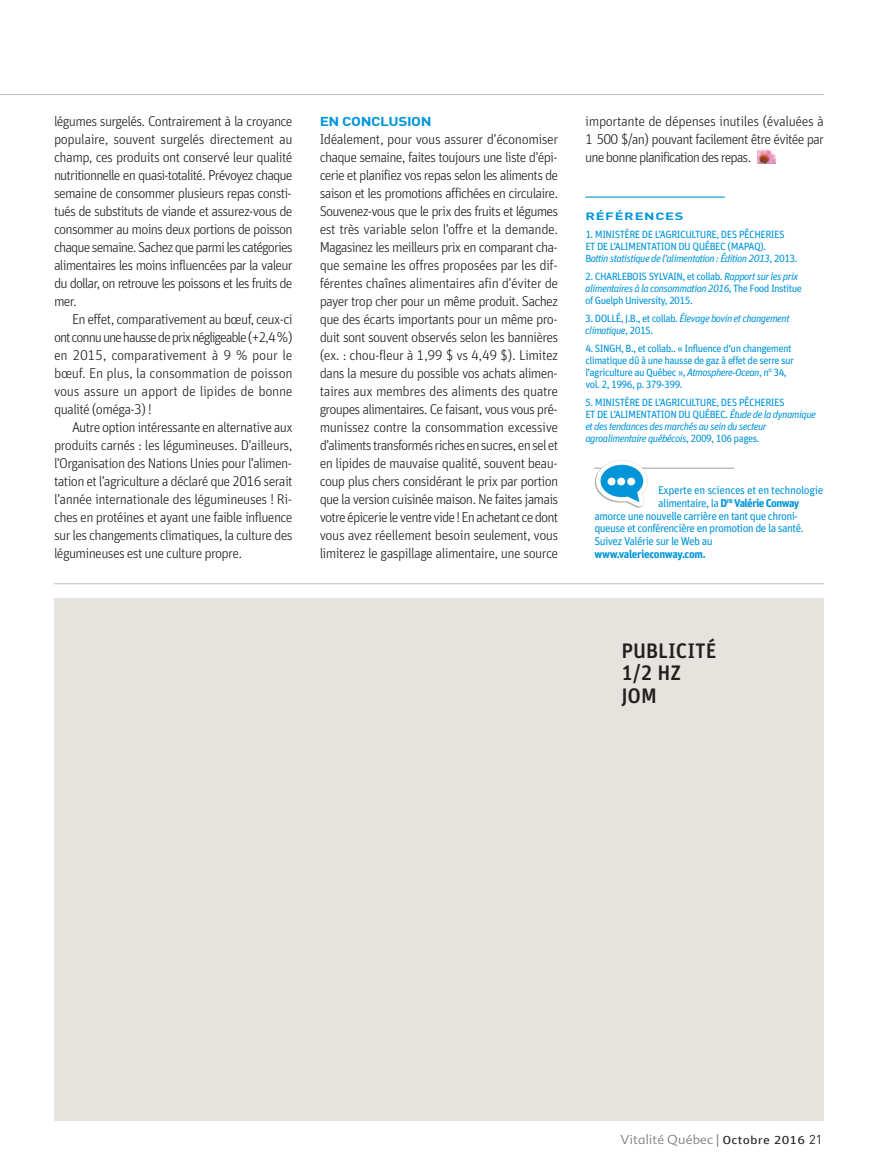
<style>
.page{position:relative;width:878px;height:1175px;background:#fff}
.page>*{position:absolute;margin:0;border:0;box-sizing:border-box;transform-origin:0 0}
.t1{font:36px "Unit Ultra LF";color:#fff}
.t2{font:21px/22.5px "Unit Medium LF";color:#231f20}
.t3{font:14.25px/18px "Unit Light LF";letter-spacing:-.045em;color:#231f20;text-align:justify}
.t4{font:300 12.75px "Advert";letter-spacing:.015em;color:#808285}
.t5{font:700 12.75px "DIN";letter-spacing:-.025em;color:#0095d9;scale:1.2 1}
.t6{font:11.25px "Unit Regular LF";letter-spacing:-.05em;color:#0095d9}
.t7{font:11.25px "Unit Regular LF";letter-spacing:-.03em;color:#0095d9}
.t8{font:11.25px "Unit Bold LF";letter-spacing:-.03em;color:#0095d9}
.t9{font:10.5px/12px "Unit Regular LF";letter-spacing:-.05em;color:#0095d9}
.t10{font:10.5px/12px "Unit Regular Italic LF";letter-spacing:-.05em;color:#0095d9}
.t11{font:700 10.5px "DIN";letter-spacing:.05em;color:#0095d9;scale:1.4 1}
.s1{font-family:"Unit Regular LF"}
.s2{font-family:"Unit Regular Italic LF"}
.s3{font-family:"Unit Bold LF"}
.s4{font-family:"Unit Regular LF";font-weight:400;font-size:11.7px;color:#231f20}
.s5{font-family:"DIN";font-weight:400;color:#231f20}
</style>
<div class="page">
<img style="left:757px;top:150px;width:18px;height:13px">
<div style="left:54px;top:598px;width:770px;height:522px;background:#e6e2de"></div>
<hr style="left:594px;top:467px;width:140px;height:2px;background:#a8a9ad">
<svg style="left:594px;top:460px;width:54px;height:48px"></svg>
<hr style="left:0;top:94px;width:824px;height:1px;background:#bcbdc0">
<hr style="left:54px;top:583px;width:770px;height:1px;background:#bcbdc0">
<hr style="left:585px;top:196px;width:139px;height:2px;background:#0095d9">
<p class="t3" style="left:54px;top:114px;width:240px">légumes surgelés. Contrairement à la croyance populaire, souvent surgelés directement au champ, ces produits ont conservé leur qualité nutritionnelle en quasi-totalité. Prévoyez chaque semaine de consommer plusieurs repas consti&shy;tués de substituts de viande et assurez-vous de consommer au moins deux portions de poisson chaque semaine. Sachez que parmi les catégories alimentaires les moins influencées par la valeur du dollar, on retrouve les poissons et les fruits de mer.</p>
<p class="t3" style="left:54px;top:312px;width:240px;text-indent:18px">En effet, comparativement au bœuf, ceux-ci ontconnuunehaussedeprixnégligeable(+2,4%) en 2015, comparativement à 9 % pour le bœuf. En plus, la consommation de poisson vous assure un apport de lipides de bonne qualité (oméga-3) !</p>
<p class="t3" style="left:54px;top:420px;width:240px;text-indent:18px">Autre option intéressante en alternative aux produits carnés : les légumineuses. D’ailleurs, l’Organisation des Nations Unies pour l’alimen&shy;tation et l’agriculture a déclaré que 2016 serait l’année internationale des légumineuses ! Ri&shy;ches en protéines et ayant une faible influence sur les changements climatiques, la culture des légumineuses est une culture propre.</p>
<p class="t5" style="left:320px;top:114px;width:95px">EN CONCLUSION</p>
<p class="t3" style="left:319px;top:132px;width:240px">Idéalement, pour vous assurer d’économiser chaque semaine, faites toujours une liste d’épi&shy;cerie et planifiez vos repas selon les aliments de saison et les promotions affichées en circulaire.<br>Souvenez-vous que le prix des fruits et légumes est très variable selon l’offre et la demande.<br>Magasinez les meilleurs prix en comparant cha&shy;que semaine les offres proposées par les dif&shy;férentes chaînes alimentaires afin d’éviter de payer trop cher pour un même produit. Sachez que des écarts importants pour un même pro&shy;duit sont souvent observés selon les bannières (ex. : chou-fleur à 1,99 $ vs 4,49 $). Limitez dans la mesure du possible vos achats alimen&shy;taires aux membres des aliments des quatre groupes alimentaires. Ce faisant, vous vous pré&shy;munissez contre la consommation excessive d’alimentstransformésrichesensucres,enselet en lipides de mauvaise qualité, souvent beau&shy;coup plus chers considérant le prix par portion que la version cuisinée maison. Ne faites jamais votreépicerieleventrevide!Enachetantcedont vous avez réellement besoin seulement, vous limiterez le gaspillage alimentaire, une source</p>
<p class="t3" style="left:585px;top:114px;width:240px">importante de dépenses inutiles (évaluées à 1 500 $/an) pouvant facilement être évitée par une bonne planification des repas.</p>
<p class="t11" style="left:585px;top:210px;width:72px">RÉFÉRENCES</p>
<p class="t9" style="left:585px;top:229px;width:201px">1. MINISTÈRE DE L’AGRICULTURE, DES PÊCHERIES<br>ET DE L’ALIMENTATION DU QUÉBEC (MAPAQ).</p>
<p class="t10" style="left:585px;top:252px;width:214px"><span class="s1">B</span>ottin statistique de l’alimentation : Édition 2013<span class="s1">, 2013.</span></p>
<p class="t9" style="left:585px;top:271px;width:214px">2. CHARLEBOIS SYLVAIN, et collab. <span class="s2">Rapport sur les prix</span></p>
<p class="t10" style="left:585px;top:282px;width:218px">alimentaires à la consommation 2016<span class="s1">, The Food Institue</span></p>
<p class="t9" style="left:585px;top:295px;width:109px">of Guelph University, 2015.</p>
<p class="t10" style="left:585px;top:312px;width:206px"><span class="s1">3. DOLLÉ, J.B., et collab.</span> Élevage bovin et changement climatique<span class="s1">, 2015.</span></p>
<p class="t9" style="left:585px;top:343px;width:210px">4. SINGH, B., et collab.. « Influence d’un changement climatique dû à une hausse de gaz à effet de serre sur l’agriculture au Québec », <span class="s2">Atmosphere-Ocean</span>, n<sup>o</sup> 34, vol. 2, 1996, p. 379-399.</p>
<p class="t9" style="left:585px;top:397px;width:232px">5. MINISTÈRE DE L’AGRICULTURE, DES PÊCHERIES<br>ET DE L’ALIMENTATION DU QUÉBEC. <span class="s2">Étude de la dynamique</span></p>
<p class="t10" style="left:585px;top:420px;width:183px">et des tendances des marchés au sein du secteur agroalimentaire québécois<span class="s1">, 2009, 106 pages.</span></p>
<h1 class="t1" style="left:607px;top:460px;width:31px">...</h1>
<p class="t7" style="left:658px;top:486px;width:167px">Experte en sciences et en technologie</p>
<p class="t6" style="left:658px;top:499px;width:143px">alimentaire, la <span class="s3">D</span><sup>re</sup> <span class="s3">Valérie Conway</span></p>
<p class="t6" style="left:594px;top:512px;width:205px">amorce une nouvelle carrière en tant que chroni-</p>
<p class="t6" style="left:594px;top:524px;width:211px">queuse et conférencière en promotion de la santé.</p>
<p class="t6" style="left:594px;top:537px;width:120px">Suivez Valérie sur le Web au</p>
<p class="t8" style="left:594px;top:550px;width:113px">www.valerieconway.com.</p>
<h2 class="t2" style="left:621px;top:641px;width:97px">PUBLICITÉ<br>1/2 HZ<br>JOM</h2>
<p class="t4" style="left:620px;top:1132px;width:203px">Vitalité Québec | <span class="s4">Octobre 2016</span> <span class="s5">21</span></p>
</div>
